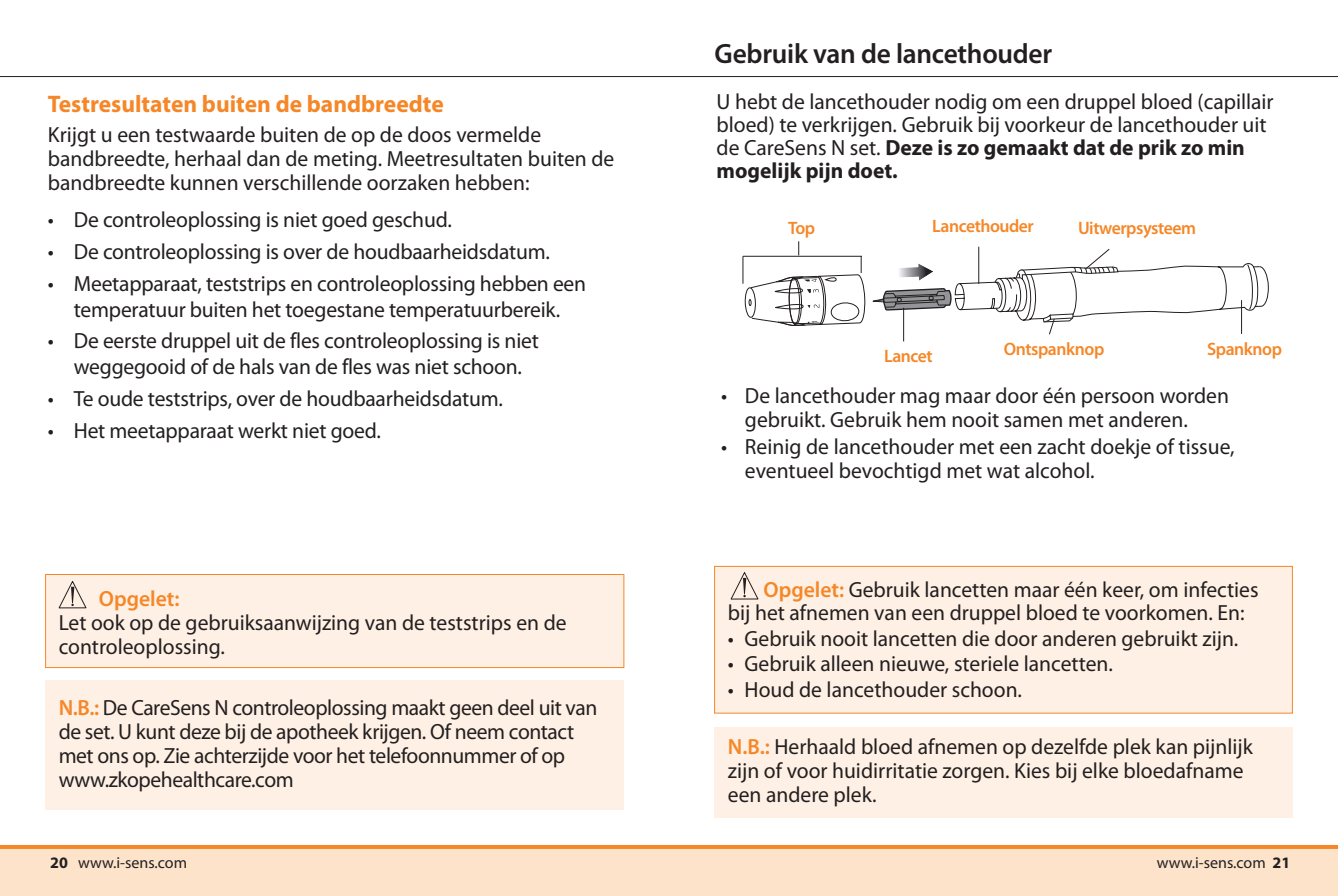
<style>
.page{position:relative;width:1338px;height:896px;background:#fff}
.page>*{position:absolute;margin:0;border:0;box-sizing:border-box;transform-origin:0 0}
.t1{font:600 28px "Myriad Pro";letter-spacing:-.01em;color:#231f20}
.t2{font:700 24px "Myriad Pro";color:#f58728}
.t3{font:22px/24px "Myriad Pro";color:#231f20}
.t4{font:22px/24px "Myriad Pro";letter-spacing:-.02em;color:#231f20}
.t5{font:600 22px "Myriad Pro";color:#f58728}
.t6{font:600 18px "Myriad Pro";letter-spacing:-.025em;color:#f58728}
.t7{font:16px "Myriad Pro";color:#231f20}
.s1{font-weight:600;color:#f58728}
.s2{font-weight:700}
</style>
<div class="page">
<div style="left:0;top:847px;width:669px;height:49px;background:#fee3cb"></div>
<hr style="left:0;top:845px;width:669px;height:4px;background:#f58728">
<hr style="left:0;top:76px;width:669px;height:1px;background:#231f20">
<div style="left:669px;top:847px;width:669px;height:49px;background:#fee3cb"></div>
<hr style="left:669px;top:845px;width:669px;height:4px;background:#f58728">
<hr style="left:669px;top:76px;width:669px;height:1px;background:#231f20">
<div style="left:715px;top:566px;width:577px;height:147px;background:#fef0e4"></div>
<div style="left:714px;top:566px;width:579px;height:147px;border:1px solid #f58728"></div>
<div style="left:715px;top:727px;width:578px;height:91px;background:#fef0e4"></div>
<svg style="left:743px;top:241px;width:526px;height:96px"></svg>
<hr style="left:903px;top:308px;width:1px;height:33px;background:#231f20">
<hr style="left:1241px;top:300px;width:1px;height:34px;background:#231f20">
<div style="left:46px;top:680px;width:578px;height:129px;background:#fef0e4"></div>
<div style="left:46px;top:574px;width:578px;height:93px;background:#fef0e4"></div>
<div style="left:45px;top:574px;width:579px;height:94px;border:1px solid #f58728"></div>
<svg style="left:59px;top:581px;width:27px;height:27px"></svg>
<svg style="left:731px;top:572px;width:27px;height:27px"></svg>
<p class="t2" style="left:48px;top:95px;width:397px">Testresultaten buiten de bandbreedte</p>
<p class="t3" style="left:48px;top:124px;width:568px">Krijgt u een testwaarde buiten de op de doos vermelde bandbreedte, herhaal dan de meting. Meetresultaten buiten de bandbreedte kunnen verschillende oorzaken hebben:</p>
<p class="t3" style="left:48px;top:207px;width:406px">• De controleoplossing is niet goed geschud.</p>
<p class="t3" style="left:48px;top:239px;width:504px">• De controleoplossing is over de houdbaarheidsdatum.</p>
<p class="t3" style="left:48px;top:270px;width:540px;line-height:26px;text-align:center">• Meetapparaat, teststrips en controleoplossing hebben een temperatuur buiten het toegestane temperatuurbereik.</p>
<p class="t3" style="left:48px;top:327px;width:493px;line-height:26px;text-align:center">• De eerste druppel uit de fles controleoplossing is niet weggegooid of de hals van de fles was niet schoon.</p>
<p class="t3" style="left:48px;top:386px;width:457px">• Te oude teststrips, over de houdbaarheidsdatum.</p>
<p class="t3" style="left:48px;top:418px;width:335px">• Het meetapparaat werkt niet goed.</p>
<p class="t5" style="left:99px;top:590px;width:82px">Opgelet:</p>
<p class="t3" style="left:59px;top:612px;width:509px">Let ook op de gebruiksaanwijzing van de teststrips en de controleoplossing.</p>
<p class="t4" style="left:59px;top:695px;width:540px"><span class="s1">N.B.:</span> De CareSens N controleoplossing maakt geen deel uit van de set. U kunt deze bij de apotheek krijgen. Of neem contact met ons op. Zie achterzijde voor het telefoonnummer of op www.zkopehealthcare.com</p>
<p class="t1" style="left:715px;top:36px;width:339px">Gebruik van de lancethouder</p>
<p class="t3" style="left:717px;top:92px;width:559px;line-height:23px">U hebt de lancethouder nodig om een druppel bloed (capillair bloed) te verkrijgen. Gebruik bij voorkeur de lancethouder uit de CareSens N set. <span class="s2">Deze is zo gemaakt dat de prik zo min mogelijk pijn doet.</span></p>
<p class="t6" style="left:788px;top:221px;width:29px">Top</p>
<p class="t6" style="left:932px;top:219px;width:103px">Lancethouder</p>
<p class="t6" style="left:1078px;top:221px;width:120px">Uitwerpsysteem</p>
<p class="t6" style="left:884px;top:349px;width:50px">Lancet</p>
<p class="t6" style="left:1004px;top:342px;width:102px">Ontspanknop</p>
<p class="t6" style="left:1207px;top:342px;width:77px">Spanknop</p>
<p class="t3" style="left:745px;top:383px;width:486px;text-indent:-24px">• De lancethouder mag maar door één persoon worden gebruikt. Gebruik hem nooit samen met anderen.</p>
<p class="t3" style="left:745px;top:434px;width:491px;text-indent:-24px">• Reinig de lancethouder met een zacht doekje of tissue, eventueel bevochtigd met wat alcohol.</p>
<p class="t3" style="left:728px;top:579px;width:532px;line-height:23px;text-indent:36px"><span class="s1">Opgelet:</span> Gebruik lancetten maar één keer, om infecties bij het afnemen van een druppel bloed te voorkomen. En:</p>
<p class="t3" style="left:728px;top:626px;width:512px">• Gebruik nooit lancetten die door anderen gebruikt zijn.</p>
<p class="t3" style="left:728px;top:651px;width:387px">• Gebruik alleen nieuwe, steriele lancetten.</p>
<p class="t3" style="left:728px;top:677px;width:296px">• Houd de lancethouder schoon.</p>
<p class="t3" style="left:728px;top:736px;width:527px"><span class="s1">N.B.:</span> Herhaald bloed afnemen op dezelfde plek kan pijnlijk zijn of voor huidirritatie zorgen. Kies bij elke bloedafname een andere plek.</p>
<p class="t7" style="left:50px;top:856px;width:138px"><span class="s2">20</span> www.i-sens.com</p>
<p class="t7" style="left:1157px;top:856px;width:135px">www.i-sens.com <span class="s2">21</span></p>
</div>
